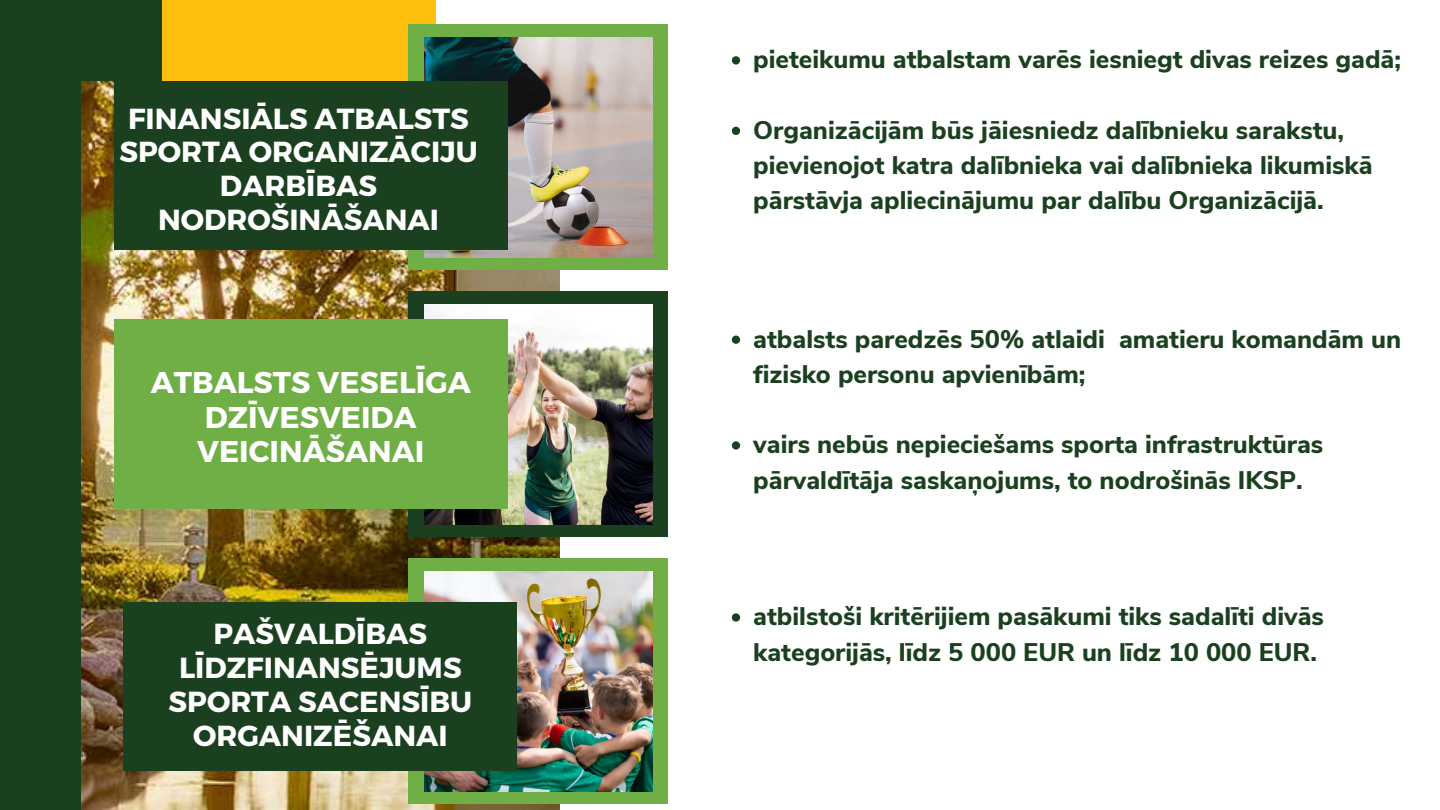
<style>
.page{position:relative;width:1440px;height:810px;background:#fff}
.page>*{position:absolute;margin:0;border:0;box-sizing:border-box;transform-origin:0 0}
.t1{font:700 30px/34.5px "Montserrat";color:#fff;text-align:center}
.t2{font:700 29px/33.8px "Montserrat";color:#fff;text-align:center}
.t3{font:800 25.4px/35.2px "Nunito Sans";color:#1b4020}
</style>
<div class="page">
<div style="left:0;top:0;width:367px;height:810px;background:#1b4020"></div>
<div style="left:162px;top:0;width:273px;height:410px;background:#febf0e"></div>
<img style="left:81px;top:81px;width:479px;height:729px">
<div style="left:409px;top:25px;width:259px;height:245px;background:#70ae46"></div>
<div style="left:409px;top:292px;width:259px;height:245px;background:#1b4020"></div>
<img style="left:424px;top:38px;width:229px;height:220px">
<img style="left:424px;top:305px;width:229px;height:220px">
<div style="left:114px;top:81px;width:394px;height:169px;background:#1b4020"></div>
<div style="left:114px;top:320px;width:394px;height:189px;background:#70ae46"></div>
<svg style="left:732px;top:56px;width:8px;height:9px"></svg>
<svg style="left:732px;top:127px;width:8px;height:8px"></svg>
<svg style="left:732px;top:336px;width:8px;height:8px"></svg>
<svg style="left:732px;top:441px;width:8px;height:9px"></svg>
<div style="left:409px;top:559px;width:259px;height:245px;background:#70ae46"></div>
<img style="left:424px;top:572px;width:229px;height:219px">
<svg style="left:732px;top:613px;width:8px;height:9px"></svg>
<div style="left:124px;top:602px;width:393px;height:169px;background:#1b4020"></div>
<p class="t2" style="left:119px;top:100px;width:360px">FINANSIĀLS ATBALSTS<br>SPORTA ORGANIZĀCIJU<br>DARBĪBAS<br>NODROŠINĀŠANAI</p>
<p class="t1" style="left:151px;top:364px;width:321px">ATBALSTS VESELĪGA<br>DZĪVESVEIDA<br>VEICINĀŠANAI</p>
<p class="t2" style="left:169px;top:616px;width:305px">PAŠVALDĪBAS<br>LĪDZFINANSĒJUMS<br>SPORTA SACENSĪBU<br>ORGANIZĒŠANAI</p>
<p class="t3" style="left:753px;top:42px;width:649px">pieteikumu atbalstam varēs iesniegt divas reizes gadā;</p>
<p class="t3" style="left:753px;top:113px;width:621px">Organizācijām būs jāiesniedz dalībnieku sarakstu, pievienojot katra dalībnieka vai dalībnieka likumiskā pārstāvja apliecinājumu par dalību Organizācijā.</p>
<p class="t3" style="left:753px;top:322px;width:649px">atbalsts paredzēs 50% atlaidi amatieru komandām un fizisko personu apvienībām;</p>
<p class="t3" style="left:753px;top:427px;width:572px">vairs nebūs nepieciešams sporta infrastruktūras pārvaldītāja saskaņojums, to nodrošinās IKSP.</p>
<p class="t3" style="left:753px;top:599px;width:572px">atbilstoši kritērijiem pasākumi tiks sadalīti divās kategorijās, līdz 5 000 EUR un līdz 10 000 EUR.</p>
</div>
